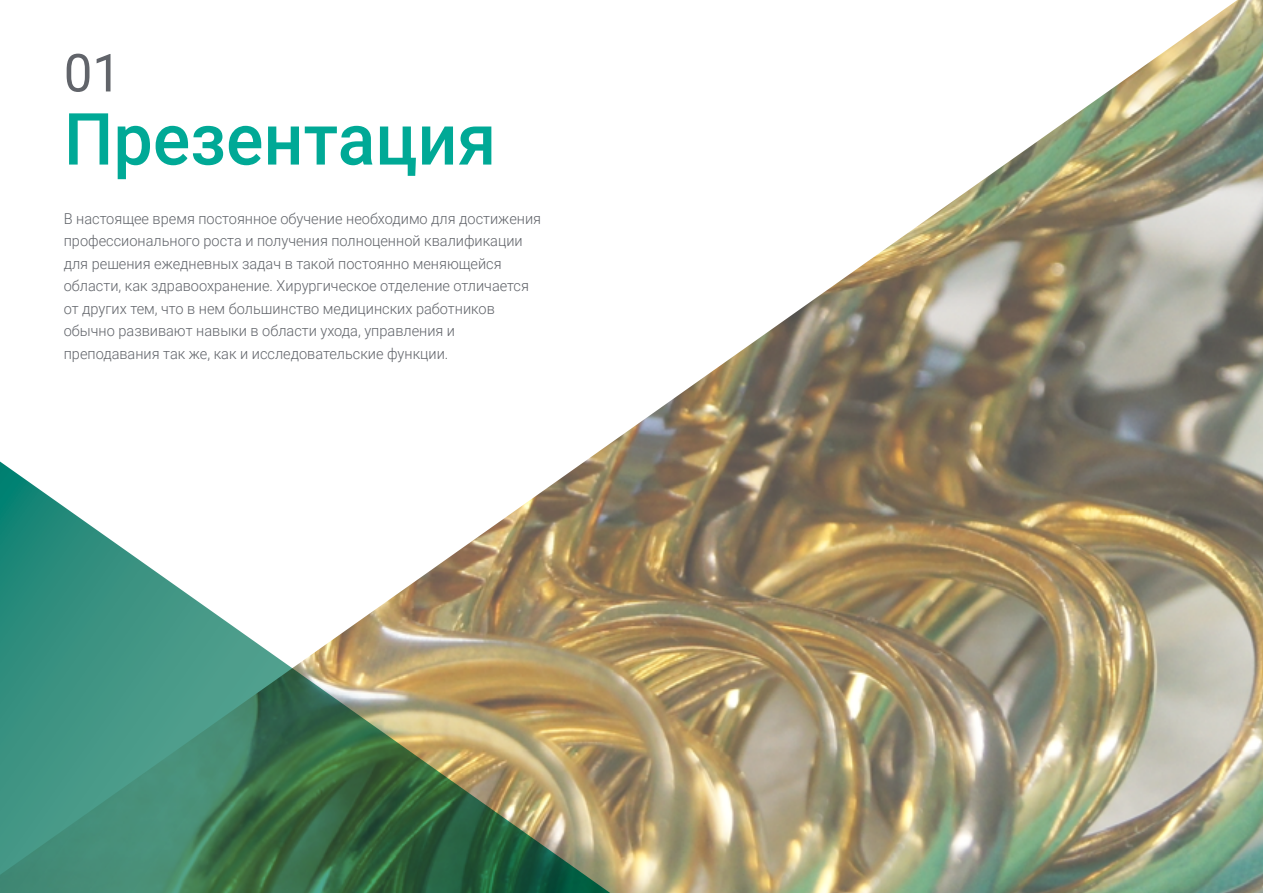
<style>
.page{position:relative;width:1263px;height:893px;background:#fff}
.page>*{position:absolute;margin:0;border:0;box-sizing:border-box;transform-origin:0 0}
.t1{font:500 72px "Roboto";color:#00a996}
.t2{font:52.5px "Roboto";color:#61646a}
.t3{font:300 15px/22.5px "Roboto";color:#61646a}
</style>
<div class="page">
<img style="left:607px;top:0;width:656px;height:893px">
<svg style="left:0;top:446px;width:640px;height:447px"></svg>
<h2 class="t2" style="left:64px;top:36px;width:59px">01</h2>
<h1 class="t1" style="left:64px;top:89px;width:434px">Презентация</h1>
<p class="t3" style="left:64px;top:207px;width:479px">В настоящее время постоянное обучение необходимо для достижения профессионального роста и получения полноценной квалификации для решения ежедневных задач в такой постоянно меняющейся области, как здравоохранение. Хирургическое отделение отличается от других тем, что в нем большинство медицинских работников обычно развивают навыки в области ухода, управления и преподавания так же, как и исследовательские функции.</p>
</div>
